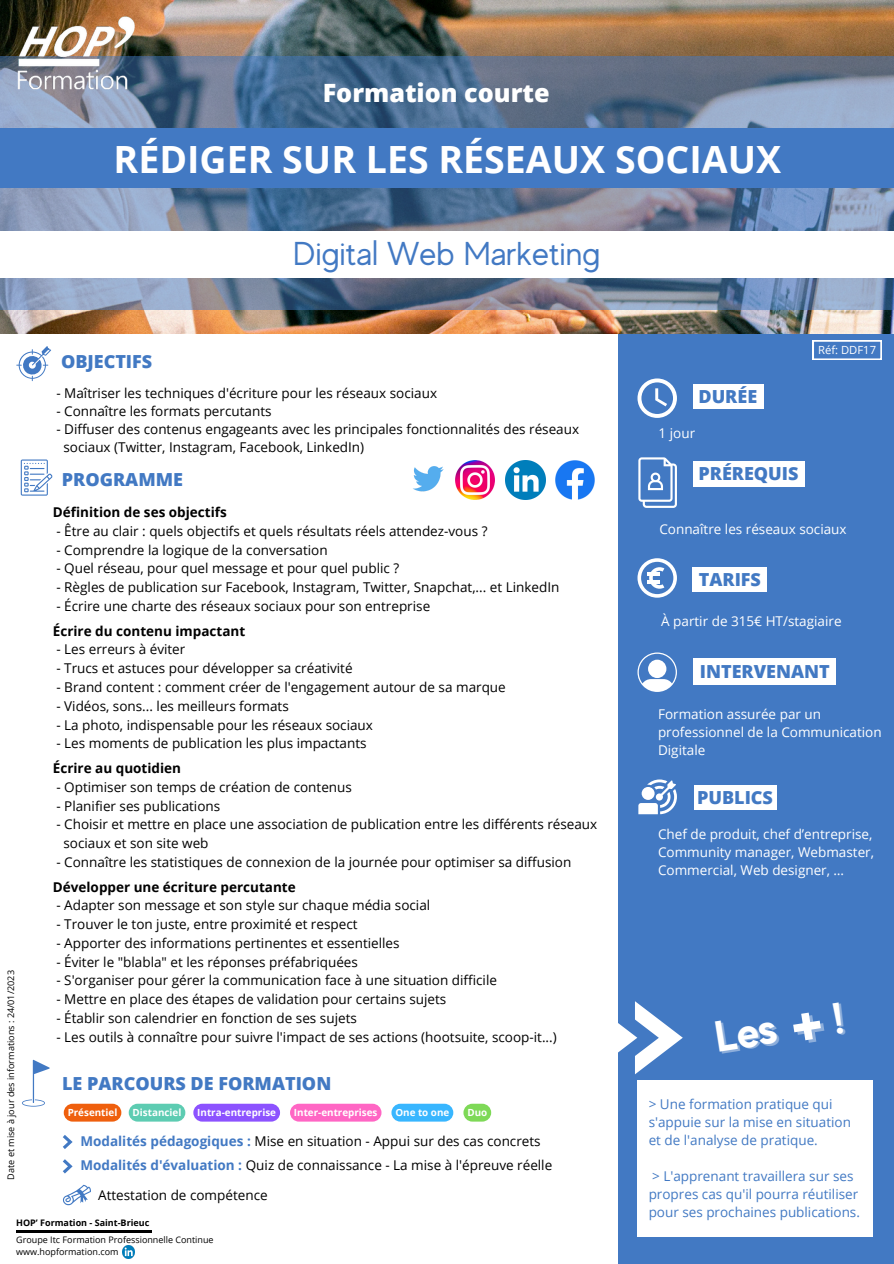
<style>
.page{position:relative;width:894px;height:1264px;background:#fff}
.page>*{position:absolute;margin:0;border:0;box-sizing:border-box;transform-origin:0 0}
.t1{font:700 37.5px "Open Sans";color:#fff}
.t2{font:33px "MADE Evolve Sans";color:#4279c3}
.t3{font:800 25.2px "Open Sans";color:#fff}
.t4{font:800 18px "Open Sans";color:#4279c3}
.t5{font:13.5px/24.8px "Open Sans";color:#000}
.t6{font:13.5px/18px "Open Sans";color:#fff}
.t7{font:13.5px/18px "Open Sans";color:#4279c3}
.t8{font:700 13.5px "Open Sans";color:#000}
.t9{font:11.25px "Open Sans";color:#fff}
.t10{font:700 9.9px "Open Sans";color:#fff}
.t11{font:9.15px "Open Sans";color:#000}
.t12{font:9px "Open Sans";color:#000}
.t13{font:700 9px "Open Sans";color:#000}
.s1{font-weight:700}
.s2{font-weight:700;color:#4279c3}
</style>
<div class="page">
<div style="left:618px;top:204px;width:275px;height:1059px;background:#4279c3"></div>
<img style="left:0;top:0;width:893px;height:333px">
<svg style="left:0;top:57px;width:893px;height:253px;background:#697e9b"></svg>
<div style="left:0;top:128px;width:893px;height:60px;background:#4279c3"></div>
<div style="left:0;top:231px;width:893px;height:47px;background:#fff"></div>
<svg style="left:637px;top:378px;width:39px;height:40px"></svg>
<div style="left:692px;top:384px;width:71px;height:25px;background:#fff"></div>
<svg style="left:637px;top:558px;width:39px;height:39px"></svg>
<svg style="left:647px;top:579px;width:12px;height:4px"></svg>
<hr style="left:647px;top:572px;width:12px;height:4px;background:#fff">
<div style="left:692px;top:567px;width:74px;height:24px;background:#fff"></div>
<svg style="left:638px;top:457px;width:38px;height:51px"></svg>
<div style="left:692px;top:460px;width:112px;height:26px;background:#fff"></div>
<svg style="left:16px;top:346px;width:35px;height:35px"></svg>
<svg style="left:21px;top:459px;width:31px;height:36px"></svg>
<svg style="left:22px;top:1059px;width:28px;height:47px"></svg>
<svg style="left:812px;top:340px;width:69px;height:19px"></svg>
<svg style="left:637px;top:652px;width:39px;height:40px"></svg>
<div style="left:693px;top:784px;width:83px;height:25px;background:#fff"></div>
<svg style="left:618px;top:1001px;width:64px;height:73px"></svg>
<div style="left:637px;top:1080px;width:236px;height:157px;background:#fff"></div>
<svg style="left:638px;top:779px;width:38px;height:35px"></svg>
<svg style="left:122px;top:1245px;width:12px;height:13px"></svg>
<div style="left:693px;top:658px;width:142px;height:26px;background:#fff"></div>
<svg style="left:63px;top:1184px;width:28px;height:20px"></svg>
<img style="left:555px;top:460px;width:39px;height:39px">
<img style="left:505px;top:460px;width:40px;height:39px">
<img style="left:455px;top:460px;width:39px;height:39px">
<img style="left:413px;top:466px;width:31px;height:26px">
<img style="left:0;top:0;width:155px;height:115px">
<hr style="left:16px;top:1230px;width:135px;height:2px;background:#000">
<svg style="left:63px;top:1135px;width:10px;height:14px"></svg>
<svg style="left:63px;top:1159px;width:10px;height:14px"></svg>
<div style="left:64px;top:1103px;width:57px;height:18px;background:#ef5f0d;border-radius:9px"></div>
<div style="left:463px;top:1103px;width:28px;height:18px;background:#7ed957;border-radius:9px"></div>
<div style="left:129px;top:1103px;width:56px;height:18px;background:#5dccb2;border-radius:9px"></div>
<div style="left:290px;top:1103px;width:91px;height:18px;background:#ff66c4;border-radius:9px"></div>
<div style="left:193px;top:1103px;width:87px;height:18px;background:#8c52ff;border-radius:9px"></div>
<div style="left:391px;top:1103px;width:62px;height:18px;background:#38b6ff;border-radius:9px"></div>
<h6 class="t3" style="left:322px;top:75px;width:228px">Formation courte</h6>
<p class="t1" style="left:114px;top:132px;width:668px">RÉDIGER SUR LES RÉSEAUX SOCIAUX</p>
<p class="t4" style="left:61px;top:349px;width:93px">OBJECTIFS</p>
<h5 class="t2" style="left:293px;top:235px;width:308px">Digital Web Marketing</h5>
<p class="t5" style="left:56px;top:380px;width:382px">- Maîtriser les techniques d'écriture pour les réseaux sociaux</p>
<p class="t5" style="left:56px;top:398px;width:216px">- Connaître les formats percutants</p>
<p class="t5" style="left:56px;top:416px;width:524px">- Diffuser des contenus engageants avec les principales fonctionnalités des réseaux</p>
<h4 class="t5" style="left:63px;top:434px;width:302px">sociaux (Twitter, Instagram, Facebook, LinkedIn)</h4>
<h6 class="t11" style="left:4px;top:1179px;width:211px;rotate:-90deg">Date et mise à jour des informations : 24/01/2023</h6>
<h6 class="t4" style="left:62px;top:467px;width:123px">PROGRAMME</h6>
<h2 class="t8" style="left:53px;top:502px;width:175px">Définition de ses objectifs</h2>
<h2 class="t5" style="left:56px;top:518px;width:432px">- Être au clair : quels objectifs et quels résultats réels attendez-vous ?</h2>
<h2 class="t5" style="left:56px;top:537px;width:273px">- Comprendre la logique de la conversation</h2>
<h2 class="t5" style="left:56px;top:556px;width:344px">- Quel réseau, pour quel message et pour quel public ?</h2>
<h3 class="t5" style="left:56px;top:574px;width:504px">- Règles de publication sur Facebook, Instagram, Twitter, Snapchat,... et LinkedIn</h3>
<h3 class="t5" style="left:53px;top:593px;width:379px">- Écrire une charte des réseaux sociaux pour son entreprise<br><span class="s1">Écrire du contenu impactant</span></h3>
<h3 class="t5" style="left:56px;top:637px;width:130px">- Les erreurs à éviter</h3>
<p class="t5" style="left:56px;top:655px;width:297px">- Trucs et astuces pour développer sa créativité</p>
<p class="t5" style="left:56px;top:674px;width:451px">- Brand content : comment créer de l'engagement autour de sa marque</p>
<p class="t5" style="left:56px;top:693px;width:234px">- Vidéos, sons... les meilleurs formats</p>
<p class="t5" style="left:56px;top:712px;width:318px">- La photo, indispensable pour les réseaux sociaux</p>
<p class="t5" style="left:53px;top:730px;width:315px">- Les moments de publication les plus impactants<br><span class="s1">Écrire au quotidien</span></p>
<p class="t5" style="left:56px;top:774px;width:297px">- Optimiser son temps de création de contenus</p>
<p class="t5" style="left:56px;top:793px;width:165px">- Planifier ses publications</p>
<p class="t5" style="left:56px;top:811px;width:542px">- Choisir et mettre en place une association de publication entre les différents réseaux</p>
<h5 class="t5" style="left:63px;top:830px;width:147px">sociaux et son site web</h5>
<h5 class="t5" style="left:53px;top:849px;width:520px">- Connaître les statistiques de connexion de la journée pour optimiser sa diffusion<br><span class="s1">Développer une écriture percutante</span></h5>
<h5 class="t5" style="left:56px;top:892px;width:375px">- Adapter son message et son style sur chaque média social</h5>
<h5 class="t5" style="left:56px;top:911px;width:302px">- Trouver le ton juste, entre proximité et respect</h5>
<h6 class="t5" style="left:56px;top:930px;width:344px">- Apporter des informations pertinentes et essentielles</h6>
<h6 class="t5" style="left:56px;top:949px;width:303px">- Éviter le "blabla" et les réponses préfabriquées</h6>
<h6 class="t5" style="left:56px;top:967px;width:442px">- S'organiser pour gérer la communication face à une situation difficile</h6>
<h6 class="t5" style="left:56px;top:986px;width:391px">- Mettre en place des étapes de validation pour certains sujets</h6>
<h6 class="t5" style="left:56px;top:1005px;width:302px">- Établir son calendrier en fonction de ses sujets</h6>
<p class="t5" style="left:56px;top:1024px;width:501px">- Les outils à connaître pour suivre l'impact de ses actions (hootsuite, scoop-it...)</p>
<h6 class="t4" style="left:62px;top:1070px;width:270px">LE PARCOURS DE FORMATION</h6>
<p class="t10" style="left:68px;top:1105px;width:51px">Présentiel</p>
<p class="t10" style="left:133px;top:1105px;width:50px">Distanciel</p>
<p class="t10" style="left:197px;top:1105px;width:80px">Intra-entreprise</p>
<p class="t10" style="left:294px;top:1105px;width:85px">Inter-entreprises</p>
<p class="t10" style="left:395px;top:1105px;width:55px">One to one</p>
<p class="t10" style="left:467px;top:1105px;width:21px">Duo</p>
<p class="t5" style="left:80px;top:1127px;width:473px"><span class="s2">Modalités pédagogiques :</span> Mise en situation - Appui sur des cas concrets<br><span class="s2">Modalités d'évaluation :</span> Quiz de connaissance - La mise à l'épreuve réelle</p>
<p class="t5" style="left:98px;top:1181px;width:171px">Attestation de compétence</p>
<p class="t13" style="left:16px;top:1216px;width:135px">HOP’ Formation - Saint-Brieuc</p>
<h5 class="t12" style="left:16px;top:1233px;width:199px">Groupe Itc Formation Professionnelle Continue</h5>
<h6 class="t12" style="left:16px;top:1245px;width:104px">www.hopformation.com</h6>
<h5 class="t4" style="left:698px;top:384px;width:60px">DURÉE</h5>
<p class="t6" style="left:658px;top:424px;width:38px">1 jour</p>
<p class="t4" style="left:698px;top:461px;width:102px">PRÉREQUIS</p>
<p class="t9" style="left:818px;top:342px;width:59px">Réf: DDF17</p>
<p class="t6" style="left:659px;top:519px;width:189px">Connaître les réseaux sociaux</p>
<h6 class="t4" style="left:698px;top:567px;width:64px">TARIFS</h6>
<p class="t6" style="left:661px;top:611px;width:182px">À partir de 315€ HT/stagiaire</p>
<h5 class="t4" style="left:699px;top:658px;width:131px">INTERVENANT</h5>
<h5 class="t6" style="left:657px;top:704px;width:225px">Formation assurée par un professionnel de la Communication<br>Digitale</h5>
<h6 class="t4" style="left:697px;top:784px;width:77px">PUBLICS</h6>
<h6 class="t6" style="left:657px;top:824px;width:217px;text-align:justify">Chef de produit, chef d’entreprise, Community manager, Webmaster, Commercial, Web designer, …</h6>
<h6 class="t7" style="left:648px;top:1095px;width:204px">&gt; Une formation pratique qui s'appuie sur la mise en situation et de l'analyse de pratique.</h6>
<h6 class="t7" style="left:648px;top:1167px;width:213px">&gt; L'apprenant travaillera sur ses propres cas qu'il pourra réutiliser pour ses prochaines publications.</h6>
</div>
